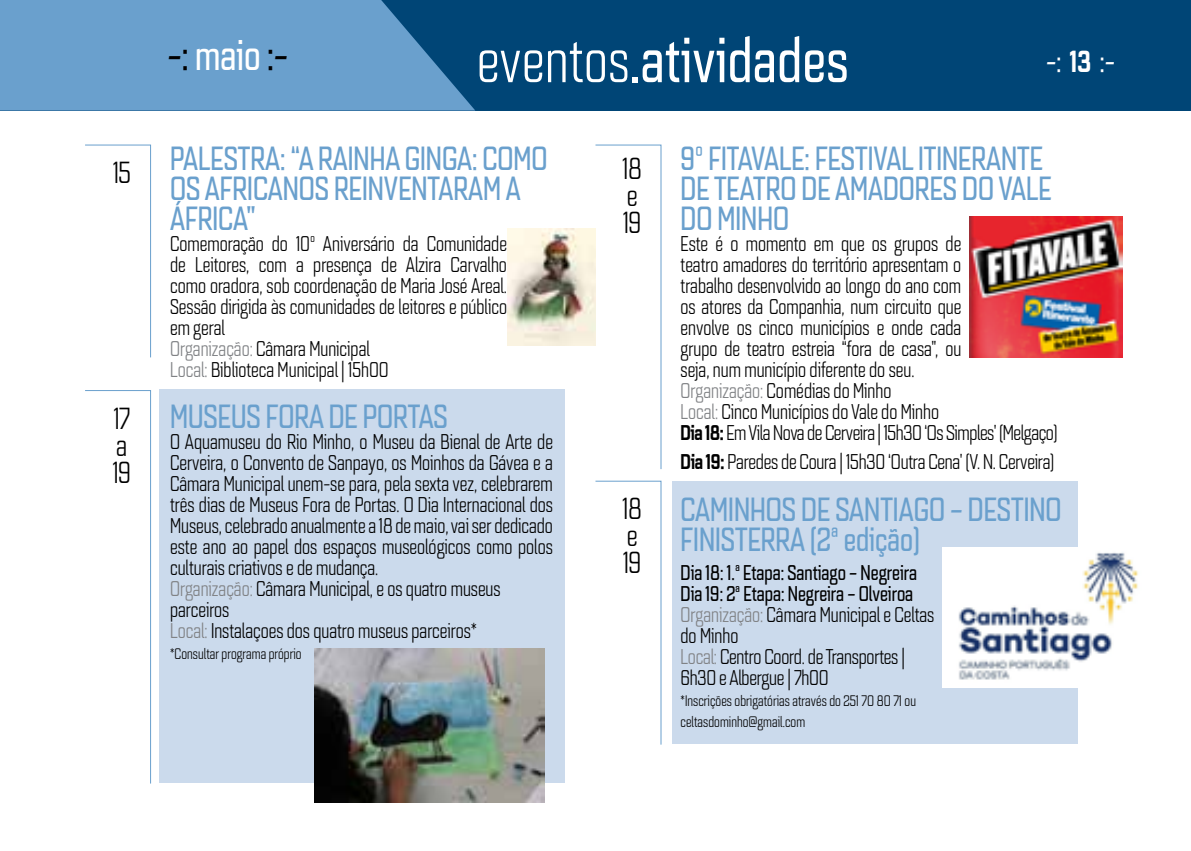
<style>
.page{position:relative;width:1191px;height:851px;background:#fff}
.page>*{position:absolute;margin:0;border:0;box-sizing:border-box;transform-origin:0 0}
.t1{font:62.1px "Quarca Con Reg";letter-spacing:.01em;color:#fff}
.t2{font:42px "Quarca Con Reg";color:#000}
.t3{font:33px/30px "Quarca Con Reg";color:#6aa0cd}
.t4{font:30px/27px "Quarca Con Boo";letter-spacing:-.025em;color:#000}
.t5{font:30px "Quarca Con Med";color:#fff}
.t6{font:21px/21px "Quarca Con Boo";color:#000}
.t7{font:21px/21px "Quarca Con Reg";color:#000}
.t8{font:15px/21px "Quarca Con Boo";letter-spacing:.005em;color:#000}
.s1{color:#fff}
.s2{font-family:"Quarca Con Boo"}
.s3{font-family:"Quarca Con Reg"}
.s4{color:#808285}
.s5{font-family:"Quarca Con Med"}
</style>
<div class="page">
<div style="left:672px;top:480px;width:405px;height:263px;background:#cbdaec"></div>
<div style="left:0;top:0;width:1191px;height:110px;background:#004576"></div>
<svg style="left:0;top:0;width:475px;height:110px;background:#5f96c4"></svg>
<img style="left:507px;top:228px;width:88px;height:118px">
<img style="left:942px;top:547px;width:196px;height:140px">
<div style="left:159px;top:389px;width:405px;height:393px;background:#cbdaec"></div>
<svg style="left:85px;top:144px;width:66px;height:214px"></svg>
<svg style="left:85px;top:390px;width:66px;height:394px"></svg>
<svg style="left:595px;top:144px;width:67px;height:325px"></svg>
<svg style="left:595px;top:480px;width:67px;height:265px"></svg>
<img style="left:969px;top:216px;width:154px;height:141px">
<img style="left:315px;top:648px;width:229px;height:153px">
<h3 class="t4" style="left:113px;top:160px;width:19px">15</h3>
<h3 class="t4" style="left:113px;top:405px;width:20px">17 a<br>19</h3>
<h2 class="t2" style="left:168px;top:30px;width:122px">-: <span class="s1">maio</span> :-</h2>
<h1 class="t1" style="left:610px;top:22px;width:453px"><span class="s2">eventos</span>.atividades <sup>-:</sup></h1>
<h1 class="t1" style="left:477px;top:23px;width:373px"><span class="s2">eventos</span>.atividades</h1>
<h3 class="t5" style="left:1069px;top:41px;width:47px">13 <span class="s3">:-</span></h3>
<h3 class="t3" style="left:170px;top:143px;width:379px">PALESTRA: “A RAINHA GINGA: COMO<br>OS AFRICANOS REINVENTARAM A<br>ÁFRICA”</h3>
<p class="t6" style="left:170px;top:233px;width:338px">Comemoração do 10º Aniversário da Comunidade de Leitores, com a presença de Alzira Carvalho como oradora, sob coordenação de Maria José Areal.<br>Sessão dirigida às comunidades de leitores e público em geral<br><span class="s4">Organização:</span> Câmara Municipal<br><span class="s4">Local:</span> Biblioteca Municipal | 15h00</p>
<h3 class="t3" style="left:170px;top:401px;width:279px">MUSEUS FORA DE PORTAS</h3>
<p class="t6" style="left:170px;top:431px;width:384px">O Aquamuseu do Rio Minho, o Museu da Bienal de Arte de Cerveira, o Convento de Sanpayo, os Moinhos da Gávea e a Câmara Municipal unem-se para, pela sexta vez, celebrarem três dias de Museus Fora de Portas. O Dia Internacional dos Museus, celebrado anualmente a 18 de maio, vai ser dedicado este ano ao papel dos espaços museológicos como polos culturais criativos e de mudança.<br><span class="s4">Organização:</span> Câmara Municipal, e os quatro museus parceiros<br><span class="s4">Local:</span> Instalaçoes dos quatro museus parceiros*</p>
<p class="t8" style="left:170px;top:643px;width:133px">*Consultar programa próprio</p>
<h3 class="t4" style="left:622px;top:156px;width:21px">18 e<br>19</h3>
<h3 class="t4" style="left:622px;top:495px;width:21px">18 e<br>19</h3>
<h3 class="t3" style="left:680px;top:143px;width:372px">9º FITAVALE: FESTIVAL ITINERANTE<br>DE TEATRO DE AMADORES DO VALE<br>DO MINHO</h3>
<p class="t6" style="left:680px;top:233px;width:378px">Este é o momento em que os grupos de<br>teatro amadores do território apresentam o<br>trabalho desenvolvido ao longo do ano com<br>os atores da Companhia, num circuito que<br>envolve os cinco municípios e onde cada<br>grupo de teatro estreia “fora de casa”, ou<br>seja, num município diferente do seu.<br><span class="s4">Organização:</span> Comédias do Minho<br><span class="s4">Local:</span> Cinco Municípios do Vale do Minho<br><span class="s5">Dia 18:</span> Em Vila Nova de Cerveira | 15h30 ‘Os Simples’ (Melgaço)</p>
<p class="t6" style="left:680px;top:452px;width:375px"><span class="s5">Dia 19:</span> Paredes de Coura | 15h30 ‘Outra Cena’ (V. N. Cerveira)</p>
<h3 class="t3" style="left:680px;top:494px;width:383px">CAMINHOS DE SANTIAGO – DESTINO<br>FINISTERRA (2ª edição)</h3>
<p class="t7" style="left:680px;top:562px;width:238px">Dia 18: 1.ª Etapa: Santiago – Negreira<br>Dia 19: 2ª Etapa: Negreira – Olveiroa</p>
<p class="t6" style="left:680px;top:604px;width:255px"><span class="s4">Organização:</span> Câmara Municipal e Celtas do Minho<br><span class="s4">Local:</span> Centro Coord. de Transportes |<br>6h30 e Albergue | 7h00</p>
<p class="t8" style="left:680px;top:690px;width:237px">*Inscrições obrigatórias através do 251 70 80 71 ou celtasdominho@gmail.com</p>
</div>
